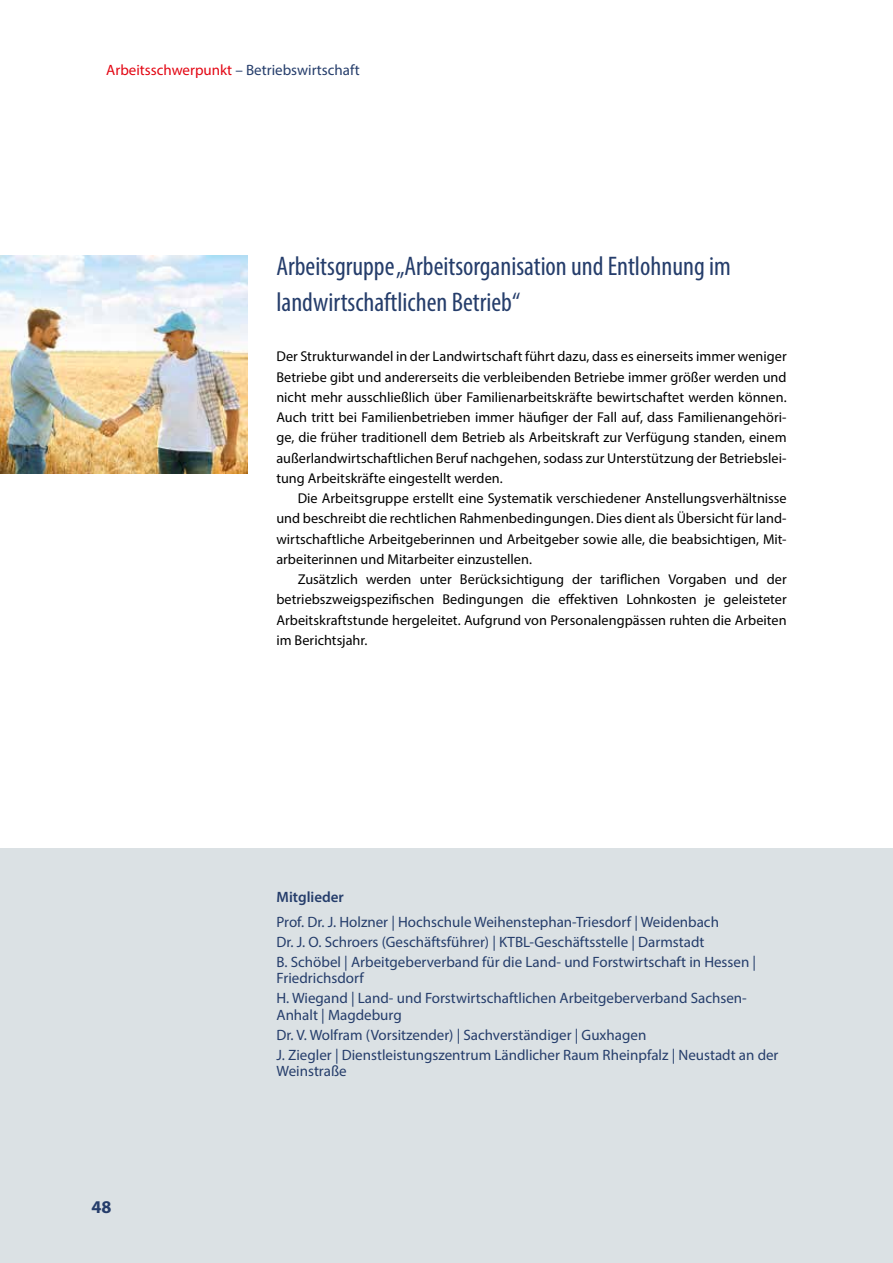
<style>
.page{position:relative;width:893px;height:1263px;background:#fff}
.page>*{position:absolute;margin:0;border:0;box-sizing:border-box;transform-origin:0 0}
.t1{font:condensed 27px/36px "Myriad Pro";color:#253d6b}
.t2{font:700 18px "Myriad Pro";color:#253d6b}
.t3{font:15px/20px "Myriad Pro";color:#253d6b}
.t4{font:600 15px "Myriad Pro";color:#253d6b}
.t5{font:14.25px/20.2px "Myriad Pro";letter-spacing:.005em;color:#000;text-align:justify}
.s1{color:#e30613}
</style>
<div class="page">
<div style="left:0;top:848px;width:893px;height:415px;background:#dbe1e4"></div>
<img style="left:0;top:255px;width:248px;height:218px">
<p class="t3" style="left:106px;top:60px;width:255px"><span class="s1">Arbeitsschwerpunkt</span> – Betriebswirtschaft</p>
<h1 class="t1" style="left:276px;top:248px;width:456px">Arbeitsgruppe „Arbeitsorganisation und Entlohnung im landwirtschaftlichen Betrieb“</h1>
<p class="t5" style="left:276px;top:346px;width:512px">Der Strukturwandel in der Landwirtschaft führt dazu, dass es einerseits immer weniger Betriebe gibt und andererseits die verbleibenden Betriebe immer größer werden und nicht mehr ausschließlich über Familienarbeitskräfte bewirtschaftet werden können.<br>Auch tritt bei Familienbetrieben immer häufiger der Fall auf, dass Familienangehöri&shy;ge, die früher traditionell dem Betrieb als Arbeitskraft zur Verfügung standen, einem außerlandwirtschaftlichen Beruf nachgehen, sodass zur Unterstützung der Betriebslei&shy;tung Arbeitskräfte eingestellt werden.</p>
<p class="t5" style="left:276px;top:488px;width:512px;text-indent:21px">Die Arbeitsgruppe erstellt eine Systematik verschiedener Anstellungsverhältnisse und beschreibt die rechtlichen Rahmenbedingungen. Dies dient als Übersicht für land&shy;wirtschaftliche Arbeitgeberinnen und Arbeitgeber sowie alle, die beabsichtigen, Mit&shy;arbeiterinnen und Mitarbeiter einzustellen.</p>
<p class="t5" style="left:276px;top:569px;width:512px;text-indent:21px">Zusätzlich werden unter Berücksichtigung der tariflichen Vorgaben und der betriebszweigspezifischen Bedingungen die effektiven Lohnkosten je geleisteter Arbeitskraftstunde hergeleitet. Aufgrund von Personalengpässen ruhten die Arbeiten im Berichtsjahr.</p>
<p class="t2" style="left:92px;top:1195px;width:21px">48</p>
<p class="t4" style="left:277px;top:887px;width:69px">Mitglieder</p>
<p class="t3" style="left:277px;top:912px;width:481px">Prof. Dr. J. Holzner | Hochschule Weihenstephan-Triesdorf | Weidenbach<br>Dr. J. O. Schroers (Geschäftsführer) | KTBL-Geschäftsstelle | Darmstadt<br>B. Schöbel | Arbeitgeberverband für die Land- und Forstwirtschaft in Hessen |</p>
<p class="t3" style="left:277px;top:968px;width:472px">Friedrichsdorf<br>H. Wiegand | Land- und Forstwirtschaftlichen Arbeitgeberverband Sachsen-</p>
<p class="t3" style="left:277px;top:1005px;width:503px">Anhalt | Magdeburg<br>Dr. V. Wolfram (Vorsitzender) | Sachverständiger | Guxhagen<br>J. Ziegler | Dienstleistungszentrum Ländlicher Raum Rheinpfalz | Neustadt an der</p>
<p class="t3" style="left:277px;top:1061px;width:72px">Weinstraße</p>
</div>
